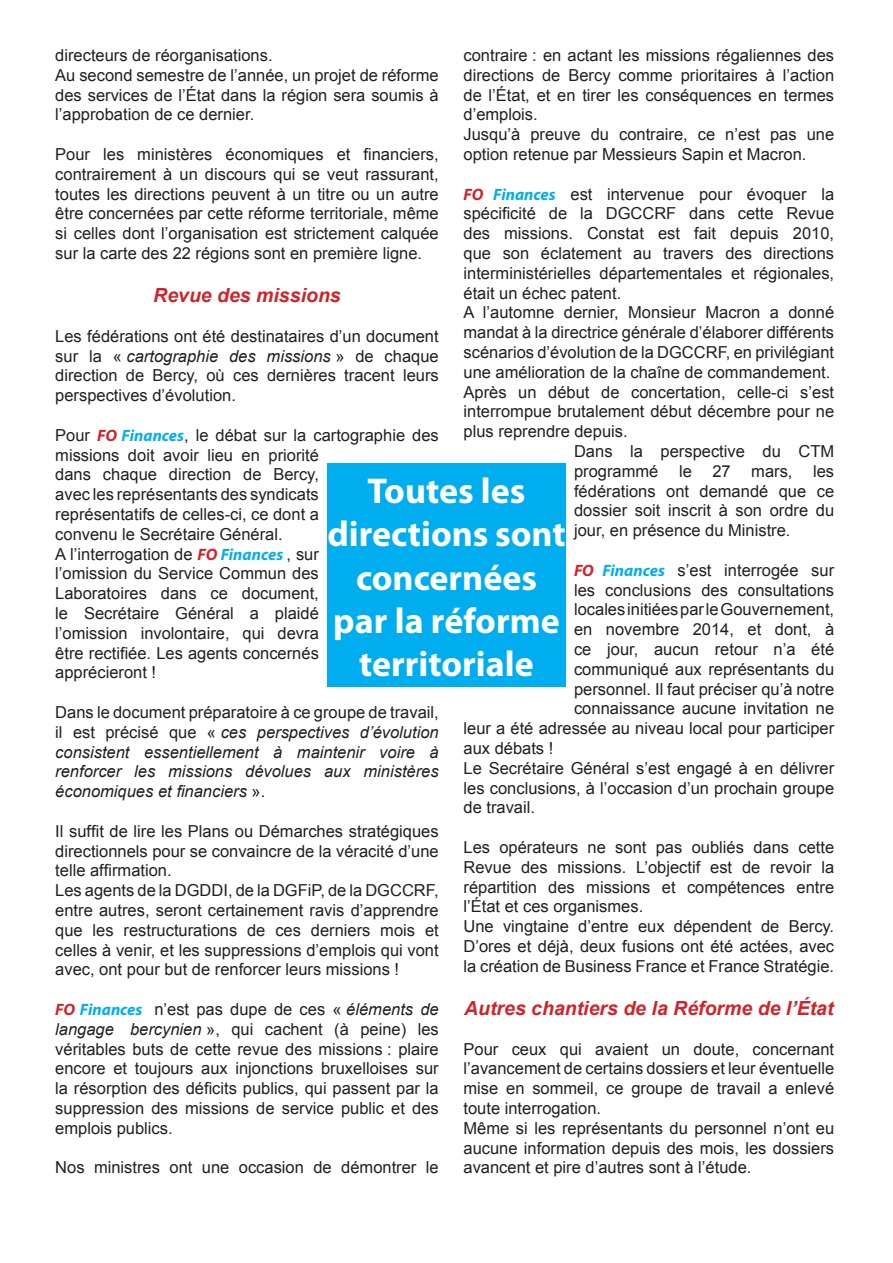
<style>
.page{position:relative;width:893px;height:1263px;background:#fff}
.page>*{position:absolute;margin:0;border:0;box-sizing:border-box;transform-origin:0 0}
.t1{font:700 36px/43.2px "Myriad Pro";color:#fff;text-align:center}
.Sans_interligne{font:italic 700 19.5px "Arial";color:#d1232a}
.Sans_interligne-2{font:16.5px/19.8px "Arial";color:#231f20;text-align:justify}
.Sans_interligne-3{font:italic 16.5px/19.8px "Arial";color:#231f20;text-align:justify}
.s1{font-family:"Myriad Pro";font-weight:700;font-style:italic;color:#d1232a}
.s2{font-family:"Myriad Pro";font-weight:700;font-style:italic;color:#00aeef}
.s3{font-style:italic}
.s4{font-style:normal}
</style>
<div class="page">
<div style="left:327px;top:463px;width:239px;height:224px;background:#00aeef"></div>
<p class="Sans_interligne-2" style="left:463px;top:45px;width:372px">contraire : en actant les missions régaliennes des directions de Bercy comme prioritaires à l’action de l’État, et en tirer les conséquences en termes d’emplois.</p>
<p class="Sans_interligne-2" style="left:463px;top:125px;width:372px">Jusqu’à preuve du contraire, ce n’est pas une option retenue par Messieurs Sapin et Macron.</p>
<p class="Sans_interligne-2" style="left:463px;top:184px;width:372px"><span class="s1">FO</span> <span class="s2">Finances</span> est intervenue pour évoquer la spécificité de la DGCCRF dans cette Revue des missions. Constat est fait depuis 2010, que son éclatement au travers des directions interministérielles départementales et régionales, était un échec patent.</p>
<p class="Sans_interligne-2" style="left:463px;top:303px;width:372px">A l’automne dernier, Monsieur Macron a donné mandat à la directrice générale d’élaborer différents scénarios d’évolution de la DGCCRF, en privilégiant une amélioration de la chaîne de commandement.</p>
<p class="Sans_interligne-2" style="left:463px;top:382px;width:372px">Après un début de concertation, celle-ci s’est interrompue brutalement début décembre pour ne plus reprendre depuis.</p>
<p class="Sans_interligne-2" style="left:574px;top:441px;width:262px">Dans la perspective du CTM programmé le 27 mars, les fédérations ont demandé que ce dossier soit inscrit à son ordre du jour, en présence du Ministre.</p>
<p class="Sans_interligne-2" style="left:574px;top:560px;width:262px"><span class="s1">FO</span> <span class="s2">Finances</span> s’est interrogée sur</p>
<p class="Sans_interligne-2" style="left:574px;top:580px;width:262px">les conclusions des consultations</p>
<p class="Sans_interligne-2" style="left:574px;top:600px;width:262px">locales initiées par le Gouvernement,</p>
<p class="Sans_interligne-2" style="left:574px;top:620px;width:262px">en novembre 2014, et dont, à</p>
<p class="Sans_interligne-2" style="left:574px;top:639px;width:262px">ce jour, aucun retour n’a été</p>
<p class="Sans_interligne-2" style="left:574px;top:659px;width:262px">communiqué aux représentants du</p>
<p class="Sans_interligne-2" style="left:574px;top:679px;width:262px">personnel. Il faut préciser qu’à notre</p>
<p class="Sans_interligne-2" style="left:574px;top:699px;width:262px">connaissance aucune invitation ne</p>
<p class="Sans_interligne-2" style="left:463px;top:719px;width:372px">leur a été adressée au niveau local pour participer</p>
<p class="Sans_interligne-2" style="left:463px;top:738px;width:91px">aux débats !</p>
<p class="Sans_interligne-2" style="left:463px;top:758px;width:372px">Le Secrétaire Général s’est engagé à en délivrer les conclusions, à l’occasion d’un prochain groupe de travail.</p>
<p class="Sans_interligne-2" style="left:463px;top:837px;width:372px">Les opérateurs ne sont pas oubliés dans cette Revue des missions. L’objectif est de revoir la répartition des missions et compétences entre l’État et ces organismes.</p>
<p class="Sans_interligne-2" style="left:463px;top:917px;width:372px">Une vingtaine d’entre eux dépendent de Bercy.<br>D’ores et déjà, deux fusions ont été actées, avec la création de Business France et France Stratégie.</p>
<p class="Sans_interligne" style="left:464px;top:995px;width:371px">Autres chantiers de la Réforme de l’État</p>
<p class="Sans_interligne-2" style="left:463px;top:1039px;width:372px">Pour ceux qui avaient un doute, concernant l’avancement de certains dossiers et leur éventuelle mise en sommeil, ce groupe de travail a enlevé toute interrogation.</p>
<p class="Sans_interligne-2" style="left:463px;top:1118px;width:372px">Même si les représentants du personnel n’ont eu aucune information depuis des mois, les dossiers avancent et pire d’autres sont à l’étude.</p>
<p class="Sans_interligne-2" style="left:55px;top:45px;width:219px">directeurs de réorganisations.</p>
<p class="Sans_interligne-2" style="left:55px;top:65px;width:385px">Au second semestre de l’année, un projet de réforme des services de l’État dans la région sera soumis à l’approbation de ce dernier.</p>
<p class="Sans_interligne-2" style="left:55px;top:144px;width:385px">Pour les ministères économiques et financiers, contrairement à un discours qui se veut rassurant, toutes les directions peuvent à un titre ou un autre être concernées par cette réforme territoriale, même si celles dont l’organisation est strictement calquée sur la carte des 22 régions sont en première ligne.</p>
<p class="Sans_interligne" style="left:153px;top:283px;width:189px">Revue des missions</p>
<p class="Sans_interligne-2" style="left:55px;top:326px;width:385px">Les fédérations ont été destinataires d’un document sur la « <span class="s3">cartographie des missions</span> » de chaque direction de Bercy, où ces dernières tracent leurs perspectives d’évolution.</p>
<p class="Sans_interligne-2" style="left:55px;top:425px;width:385px;text-align:left">Pour <span class="s1">FO</span> <span class="s2">Finances</span>, le débat sur la cartographie des missions doit avoir lieu en priorité<br>dans chaque direction de Bercy,<br>avec les représentants des syndicats<br>représentatifs de celles-ci, ce dont a<br>convenu le Secrétaire Général.</p>
<p class="Sans_interligne-2" style="left:55px;top:544px;width:265px">A l’interrogation de <span class="s1">FO</span> <span class="s2">Finances</span> , sur l’omission du Service Commun des Laboratoires dans ce document, le Secrétaire Général a plaidé l’omission involontaire, qui devra être rectifiée. Les agents concernés apprécieront !</p>
<p class="Sans_interligne-3" style="left:55px;top:702px;width:385px"><span class="s4">Dans le document préparatoire à ce groupe de travail, il est précisé que «</span> ces perspectives d’évolution consistent essentiellement à maintenir voire à renforcer les missions dévolues aux ministères économiques et financiers <span class="s4">».</span></p>
<p class="Sans_interligne-2" style="left:55px;top:821px;width:385px">Il suffit de lire les Plans ou Démarches stratégiques directionnels pour se convaincre de la véracité d’une telle affirmation.</p>
<p class="Sans_interligne-2" style="left:55px;top:881px;width:385px">Les agents de la DGDDI, de la DGFiP, de la DGCCRF, entre autres, seront certainement ravis d’apprendre que les restructurations de ces derniers mois et celles à venir, et les suppressions d’emplois qui vont avec, ont pour but de renforcer leurs missions !</p>
<p class="Sans_interligne-2" style="left:55px;top:999px;width:385px"><span class="s1">FO</span> <span class="s2">Finances</span> n’est pas dupe de ces « <span class="s3">éléments de langage bercynien</span> », qui cachent (à peine) les véritables buts de cette revue des missions : plaire encore et toujours aux injonctions bruxelloises sur la résorption des déficits publics, qui passent par la suppression des missions de service public et des emplois publics.</p>
<p class="Sans_interligne-2" style="left:55px;top:1158px;width:385px">Nos ministres ont une occasion de démontrer le</p>
<p class="t1" style="left:327px;top:468px;width:240px">Toutes les directions sont concernées par la réforme territoriale</p>
</div>
